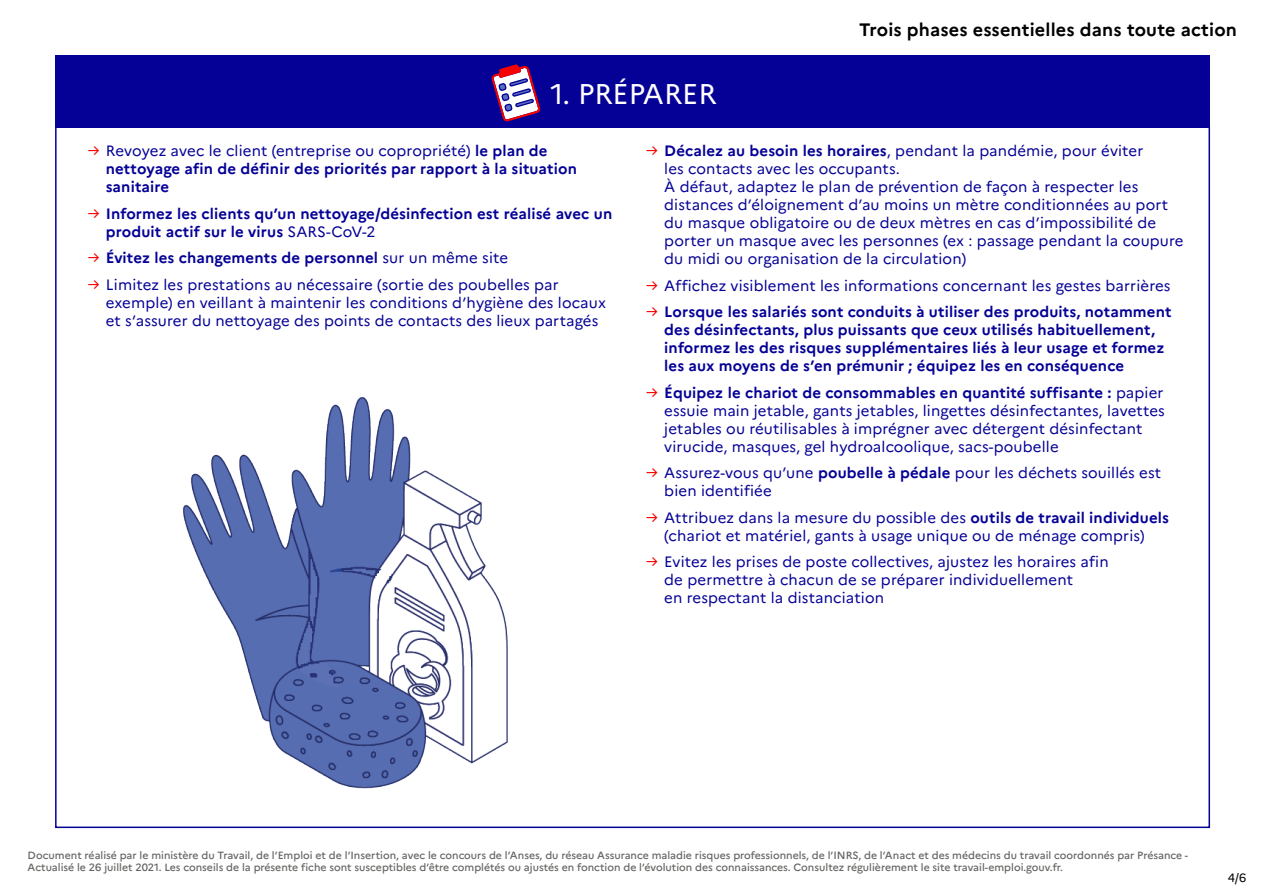
<style>
.page{position:relative;width:1263px;height:893px;background:#fff}
.page>*{position:absolute;margin:0;border:0;box-sizing:border-box;transform-origin:0 0}
.t1{font:28.5px "Marianne";color:#fff}
.t2{font:700 18px "Marianne";letter-spacing:.01em;color:#000}
.t3{font:15px/18px "Marianne";letter-spacing:.01em;color:#050096}
.t4{font:700 15px/18px "Marianne";letter-spacing:.01em;color:#050096}
.t5{font:12px "Marianne";color:#000}
.t6{font:500 10.5px/12.6px "Marianne";color:#656563}
.s1{font-weight:400;color:#f70000}
.s2{font-weight:400}
.s3{color:#f70000}
.s4{font-weight:700}
</style>
<div class="page">
<div style="left:55px;top:55px;width:1155px;height:72px;background:#050096"></div>
<svg style="left:491px;top:64px;width:50px;height:58px"></svg>
<img style="left:183px;top:397px;width:325px;height:392px">
<h1 class="t1" style="left:551px;top:76px;width:167px">1. PRÉPARER</h1>
<p class="t2" style="left:859px;top:18px;width:379px">Trois phases essentielles dans toute action</p>
<p class="t4" style="left:106px;top:142px;width:473px;text-indent:-18px"><span class="s1">→</span> <span class="s2">Revoyez avec le client (entreprise ou copropriété)</span> le plan de nettoyage afin de définir des priorités par rapport à la situation sanitaire</p>
<p class="t4" style="left:106px;top:204px;width:508px;text-indent:-18px"><span class="s1">→</span> Informez les clients qu’un nettoyage/désinfection est réalisé avec un produit actif sur le virus <span class="s2">SARS-CoV-2</span></p>
<p class="t4" style="left:88px;top:249px;width:422px"><span class="s1">→</span> Évitez les changements de personnel <span class="s2">sur un même site</span></p>
<p class="t3" style="left:106px;top:275px;width:502px;text-indent:-18px"><span class="s3">→</span> Limitez les prestations au nécessaire (sortie des poubelles par exemple) en veillant à maintenir les conditions d’hygiène des locaux et s’assurer du nettoyage des points de contacts des lieux partagés</p>
<p class="t3" style="left:664px;top:142px;width:521px;text-indent:-18px"><span class="s3">→</span> <span class="s4">Décalez au besoin les horaires</span>, pendant la pandémie, pour éviter<br>les contacts avec les occupants.<br>À défaut, adaptez le plan de prévention de façon à respecter les distances d’éloignement d’au moins un mètre conditionnées au port du masque obligatoire ou de deux mètres en cas d’impossibilité de porter un masque avec les personnes (ex : passage pendant la coupure du midi ou organisation de la circulation)</p>
<p class="t3" style="left:646px;top:276px;width:526px"><span class="s3">→</span> Affichez visiblement les informations concernant les gestes barrières</p>
<p class="t4" style="left:664px;top:303px;width:509px;text-indent:-18px"><span class="s1">→</span> Lorsque les salariés sont conduits à utiliser des produits, notamment des désinfectants, plus puissants que ceux utilisés habituellement, informez les des risques supplémentaires liés à leur usage et formez les aux moyens de s’en prémunir ; équipez les en conséquence</p>
<p class="t3" style="left:664px;top:383px;width:502px;text-indent:-18px"><span class="s3">→</span> <span class="s4">Équipez le chariot de consommables en quantité suffisante :</span> papier essuie main jetable, gants jetables, lingettes désinfectantes, lavettes jetables ou réutilisables à imprégner avec détergent désinfectant virucide, masques, gel hydroalcoolique, sacs-poubelle</p>
<p class="t3" style="left:664px;top:464px;width:498px;text-indent:-18px"><span class="s3">→</span> Assurez-vous qu’une <span class="s4">poubelle à pédale</span> pour les déchets souillés est bien identifiée</p>
<p class="t3" style="left:646px;top:508px;width:524px;text-align:center"><span class="s3">→</span> Attribuez dans la mesure du possible des <span class="s4">outils de travail individuels </span>(chariot et matériel, gants à usage unique ou de ménage compris)</p>
<p class="t3" style="left:664px;top:553px;width:446px;text-indent:-18px"><span class="s3">→</span> Evitez les prises de poste collectives, ajustez les horaires afin de permettre à chacun de se préparer individuellement<br>en respectant la distanciation</p>
<p class="t6" style="left:28px;top:848px;width:1162px">Document réalisé par le ministère du Travail, de l’Emploi et de l’Insertion, avec le concours de l’Anses, du réseau Assurance maladie risques professionnels, de l’INRS, de l’Anact et des médecins du travail coordonnés par Présance -<br>Actualisé le 26 juillet 2021. Les conseils de la présente fiche sont susceptibles d’être complétés ou ajustés en fonction de l’évolution des connaissances. Consultez régulièrement le site travail-emploi.gouv.fr.</p>
<p class="t5" style="left:1228px;top:870px;width:20px">4/6</p>
</div>
